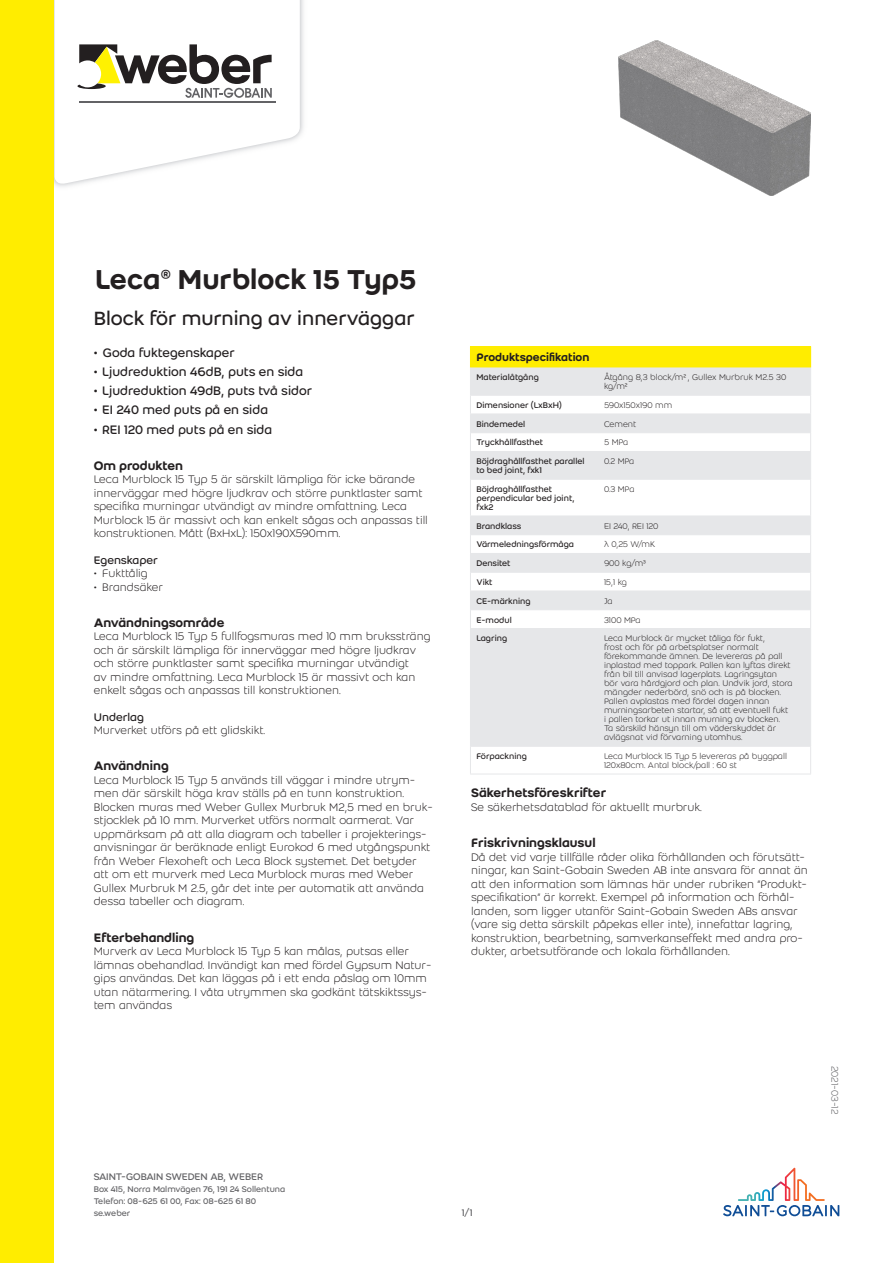
<style>
.page{position:relative;width:893px;height:1263px;background:#fff}
.page>*{position:absolute;margin:0;border:0;box-sizing:border-box;transform-origin:0 0}
.Product_name{font:500 30px "Weber";letter-spacing:-.005em;color:#231f20}
.Product_descriptor{font:21px "Weber";color:#231f20}
.t1{font:13.5px "Weber";color:#231f20}
.Second_header{font:500 13.5px "Weber";color:#231f20}
.Body_text{font:300 12px/13.5px "Weber";color:#231f20}
.header_1{font:500 12px "Weber";color:#231f20}
.Second_sub-header{font:12px "Weber";color:#231f20}
.t2{font:10.5px "Weber";letter-spacing:-.01em;color:#636366}
.Last_modification_da{font:300 10.5px "Weber";color:#636366}
.column_2{font:300 9px/9px "Weber";color:#231f20}
.column_1{font:9px/9px "Weber";color:#231f20}
.t3{font:9px/12px "Weber";letter-spacing:-.005em;color:#636366}
.column_2-2{font:300 9px "Weber";letter-spacing:-.02em;color:#231f20}
</style>
<div class="page">
<img style="left:54px;top:0;width:250px;height:187px">
<svg style="left:55px;top:0;width:245px;height:186px"></svg>
<hr style="left:79px;top:101px;width:196px;height:1px;background:#636366">
<svg style="left:77px;top:44px;width:195px;height:54px"></svg>
<div style="left:0;top:0;width:54px;height:1263px;background:#ffed00"></div>
<svg style="left:723px;top:1168px;width:116px;height:48px"></svg>
<img style="left:619px;top:40px;width:191px;height:156px">
<div style="left:470px;top:346px;width:341px;height:21px;background:#ffed00"></div>
<svg style="left:471px;top:367px;width:339px;height:379px;fill:#e6e7e9"></svg>
<hr style="left:470px;top:395px;width:128px;height:1px;background:#e6e7e9">
<hr style="left:598px;top:395px;width:213px;height:1px;background:#e6e7e9">
<hr style="left:470px;top:414px;width:128px;height:1px;background:#e6e7e9">
<hr style="left:598px;top:414px;width:213px;height:1px;background:#e6e7e9">
<hr style="left:470px;top:432px;width:128px;height:1px;background:#e6e7e9">
<hr style="left:598px;top:432px;width:213px;height:1px;background:#e6e7e9">
<hr style="left:470px;top:451px;width:128px;height:1px;background:#e6e7e9">
<svg style="left:470px;top:367px;width:1px;height:112px"></svg>
<hr style="left:598px;top:451px;width:213px;height:1px;background:#e6e7e9">
<svg style="left:810px;top:367px;width:1px;height:112px"></svg>
<hr style="left:470px;top:479px;width:128px;height:1px;background:#e6e7e9">
<hr style="left:470px;top:480px;width:1px;height:36px;background:#e6e7e9">
<hr style="left:598px;top:479px;width:213px;height:1px;background:#e6e7e9">
<hr style="left:810px;top:480px;width:1px;height:36px;background:#e6e7e9">
<hr style="left:470px;top:516px;width:128px;height:1px;background:#e6e7e9">
<hr style="left:598px;top:516px;width:213px;height:1px;background:#e6e7e9">
<hr style="left:470px;top:534px;width:128px;height:1px;background:#e6e7e9">
<hr style="left:598px;top:534px;width:213px;height:1px;background:#e6e7e9">
<hr style="left:470px;top:553px;width:128px;height:1px;background:#e6e7e9">
<hr style="left:598px;top:553px;width:213px;height:1px;background:#e6e7e9">
<hr style="left:470px;top:572px;width:128px;height:1px;background:#e6e7e9">
<hr style="left:598px;top:572px;width:213px;height:1px;background:#e6e7e9">
<hr style="left:470px;top:591px;width:128px;height:1px;background:#e6e7e9">
<hr style="left:598px;top:591px;width:213px;height:1px;background:#e6e7e9">
<hr style="left:470px;top:609px;width:128px;height:1px;background:#e6e7e9">
<svg style="left:470px;top:517px;width:1px;height:111px"></svg>
<hr style="left:598px;top:609px;width:213px;height:1px;background:#e6e7e9">
<svg style="left:810px;top:517px;width:1px;height:111px"></svg>
<hr style="left:470px;top:628px;width:128px;height:1px;background:#e6e7e9">
<hr style="left:470px;top:629px;width:1px;height:117px;background:#e6e7e9">
<hr style="left:598px;top:628px;width:213px;height:1px;background:#e6e7e9">
<hr style="left:810px;top:629px;width:1px;height:117px;background:#e6e7e9">
<hr style="left:470px;top:746px;width:128px;height:1px;background:#e6e7e9">
<svg style="left:470px;top:747px;width:1px;height:27px"></svg>
<hr style="left:470px;top:774px;width:128px;height:1px;background:#e6e7e9">
<hr style="left:598px;top:746px;width:213px;height:1px;background:#e6e7e9">
<svg style="left:810px;top:747px;width:1px;height:27px"></svg>
<hr style="left:598px;top:774px;width:213px;height:1px;background:#e6e7e9">
<p class="Product_name" style="left:95px;top:257px;width:323px">Leca® Murblock 15 Typ5</p>
<p class="Product_descriptor" style="left:94px;top:304px;width:323px">Block för murning av innerväggar</p>
<p class="t1" style="left:94px;top:343px;width:143px">• Goda fuktegenskaper</p>
<p class="t1" style="left:94px;top:362px;width:211px">• Ljudreduktion 46dB, puts en sida</p>
<p class="t1" style="left:94px;top:381px;width:220px">• Ljudreduktion 49dB, puts två sidor</p>
<p class="t1" style="left:94px;top:400px;width:176px">• EI 240 med puts på en sida</p>
<p class="t1" style="left:94px;top:420px;width:180px">• REI 120 med puts på en sida</p>
<p class="Second_header" style="left:94px;top:456px;width:91px">Om produkten</p>
<p class="Body_text" style="left:94px;top:472px;width:336px">Leca Murblock 15 Typ 5 är särskilt lämpliga för icke bärande innerväggar med högre ljudkrav och större punktlaster samt specifika murningar utvändigt av mindre omfattning. Leca Murblock 15 är massivt och kan enkelt sågas och anpassas till konstruktionen. Mått (BxHxL): 150x190X590mm.</p>
<p class="Second_sub-header" style="left:94px;top:551px;width:66px">Egenskaper</p>
<p class="Body_text" style="left:94px;top:566px;width:55px">• Fukttålig</p>
<p class="Body_text" style="left:94px;top:580px;width:71px">• Brandsäker</p>
<p class="Second_header" style="left:94px;top:613px;width:132px">Användningsområde</p>
<p class="Body_text" style="left:94px;top:629px;width:338px">Leca Murblock 15 Typ 5 fullfogsmuras med 10 mm brukssträng och är särskilt lämpliga för innerväggar med högre ljudkrav och större punktlaster samt specifika murningar utvändigt<br>av mindre omfattning. Leca Murblock 15 är massivt och kan enkelt sågas och anpassas till konstruktionen.</p>
<p class="Second_sub-header" style="left:94px;top:708px;width:52px">Underlag</p>
<p class="Body_text" style="left:94px;top:723px;width:173px">Murverket utförs på ett glidskikt.</p>
<p class="Second_header" style="left:94px;top:756px;width:77px">Användning</p>
<p class="Body_text" style="left:94px;top:773px;width:341px">Leca Murblock 15 Typ 5 används till väggar i mindre utrym&shy;men där särskilt höga krav ställs på en tunn konstruktion.<br>Blocken muras med Weber Gullex Murbruk M2,5 med en bruk&shy;stjocklek på 10 mm. Murverket utförs normalt oarmerat. Var uppmärksam på att alla diagram och tabeller i projekterings&shy;anvisningar är beräknade enligt Eurokod 6 med utgångspunkt från Weber Flexoheft och Leca Block systemet. Det betyder att om ett murverk med Leca Murblock muras med Weber Gullex Murbruk M 2.5, går det inte per automatik att använda dessa tabeller och diagram.</p>
<p class="Second_header" style="left:94px;top:927px;width:102px">Efterbehandling</p>
<p class="Body_text" style="left:94px;top:944px;width:339px">Murverk av Leca Murblock 15 Typ 5 kan målas, putsas eller lämnas obehandlad. Invändigt kan med fördel Gypsum Natur&shy;gips användas. Det kan läggas på i ett enda påslag om 10mm utan nätarmering. I våta utrymmen ska godkänt tätskiktssys&shy;tem användas</p>
<p class="t2" style="left:94px;top:1169px;width:171px">SAINT-GOBAIN SWEDEN AB, WEBER</p>
<p class="t3" style="left:94px;top:1183px;width:193px">Box 415, Norra Malmvägen 76, 191 24 Sollentuna<br>Telefon: 08-625 61 00, Fax: 08-625 61 80 se.weber</p>
<p class="header_1" style="left:476px;top:349px;width:114px">Produktspecifikation</p>
<p class="column_1" style="left:476px;top:373px;width:64px">Materialåtgång</p>
<p class="column_2" style="left:604px;top:373px;width:184px">Åtgång 8,3 block/m² , Gullex Murbruk M2.5 30 kg/m²</p>
<p class="column_1" style="left:476px;top:400px;width:87px">Dimensioner (LxBxH)</p>
<p class="column_2" style="left:604px;top:400px;width:70px">590x150x190 mm</p>
<p class="column_1" style="left:476px;top:419px;width:50px">Bindemedel</p>
<p class="column_2" style="left:604px;top:419px;width:34px">Cement</p>
<p class="column_1" style="left:476px;top:438px;width:68px">Tryckhållfasthet</p>
<p class="column_2" style="left:604px;top:438px;width:26px">5 MPa</p>
<p class="column_1" style="left:476px;top:457px;width:110px">Böjdraghållfasthet parallel to bed joint, fxk1</p>
<p class="column_2" style="left:604px;top:457px;width:32px">0.2 MPa</p>
<p class="column_1" style="left:476px;top:484px;width:100px">Böjdraghållfasthet perpendicular bed joint, fxk2</p>
<p class="column_2" style="left:604px;top:484px;width:32px">0.3 MPa</p>
<p class="column_1" style="left:476px;top:521px;width:46px">Brandklass</p>
<p class="column_2-2" style="left:604px;top:520px;width:56px">EI 240, REI 120</p>
<p class="column_1" style="left:476px;top:540px;width:99px">Värmeledningsförmåga</p>
<p class="column_2" style="left:604px;top:540px;width:53px">λ 0,25 W/mK</p>
<p class="column_1" style="left:476px;top:559px;width:36px">Densitet</p>
<p class="column_2" style="left:604px;top:559px;width:43px">900 kg/m³</p>
<p class="column_1" style="left:476px;top:577px;width:18px">Vikt</p>
<p class="column_2" style="left:604px;top:577px;width:24px">15,1 kg</p>
<p class="column_1" style="left:476px;top:596px;width:56px">CE-märkning</p>
<p class="column_2" style="left:604px;top:596px;width:10px">Ja</p>
<p class="column_1" style="left:476px;top:615px;width:37px">E-modul</p>
<p class="column_2" style="left:604px;top:615px;width:38px">3100 MPa</p>
<p class="column_1" style="left:476px;top:634px;width:32px">Lagring</p>
<p class="column_2" style="left:604px;top:634px;width:190px">Leca Murblock är mycket tåliga för fukt,<br>frost och för på arbetsplatser normalt förekommande ämnen. De levereras på pall inplastad med toppark. Pallen kan lyftas direkt från bil till anvisad lagerplats. Lagringsytan bör vara hårdgjord och plan. Undvik jord, stora mängder nederbörd, snö och is på blocken.<br>Pallen avplastas med fördel dagen innan murningsarbeten startar, så att eventuell fukt<br>i pallen torkar ut innan murning av blocken.<br>Ta särskild hänsyn till om väderskyddet är avlägsnat vid förvarning utomhus.</p>
<p class="column_1" style="left:476px;top:751px;width:52px">Förpackning</p>
<p class="column_2" style="left:604px;top:751px;width:184px">Leca Murblock 15 Typ 5 levereras på byggpall<br>120x80cm. Antal block/pall : 60 st</p>
<p class="Second_header" style="left:471px;top:783px;width:137px">Säkerhetsföreskrifter</p>
<p class="Body_text" style="left:471px;top:800px;width:232px">Se säkerhetsdatablad för aktuellt murbruk.</p>
<p class="Second_header" style="left:471px;top:833px;width:126px">Friskrivningsklausul</p>
<p class="Body_text" style="left:471px;top:850px;width:338px">Då det vid varje tillfälle råder olika förhållanden och förutsätt&shy;ningar, kan Saint-Gobain Sweden AB inte ansvara för annat än att den information som lämnas här under rubriken ”Produkt&shy;specifikation” är korrekt. Exempel på information och förhål&shy;landen, som ligger utanför Saint-Gobain Sweden ABs ansvar (vare sig detta särskilt påpekas eller inte), innefattar lagring, konstruktion, bearbetning, samverkanseffekt med andra pro&shy;dukter, arbetsutförande och lokala förhållanden.</p>
<p class="t2" style="left:462px;top:1205px;width:12px">1/1</p>
<p class="Last_modification_da" style="left:842px;top:1066px;width:50px;rotate:90deg">2021-03-12</p>
</div>
